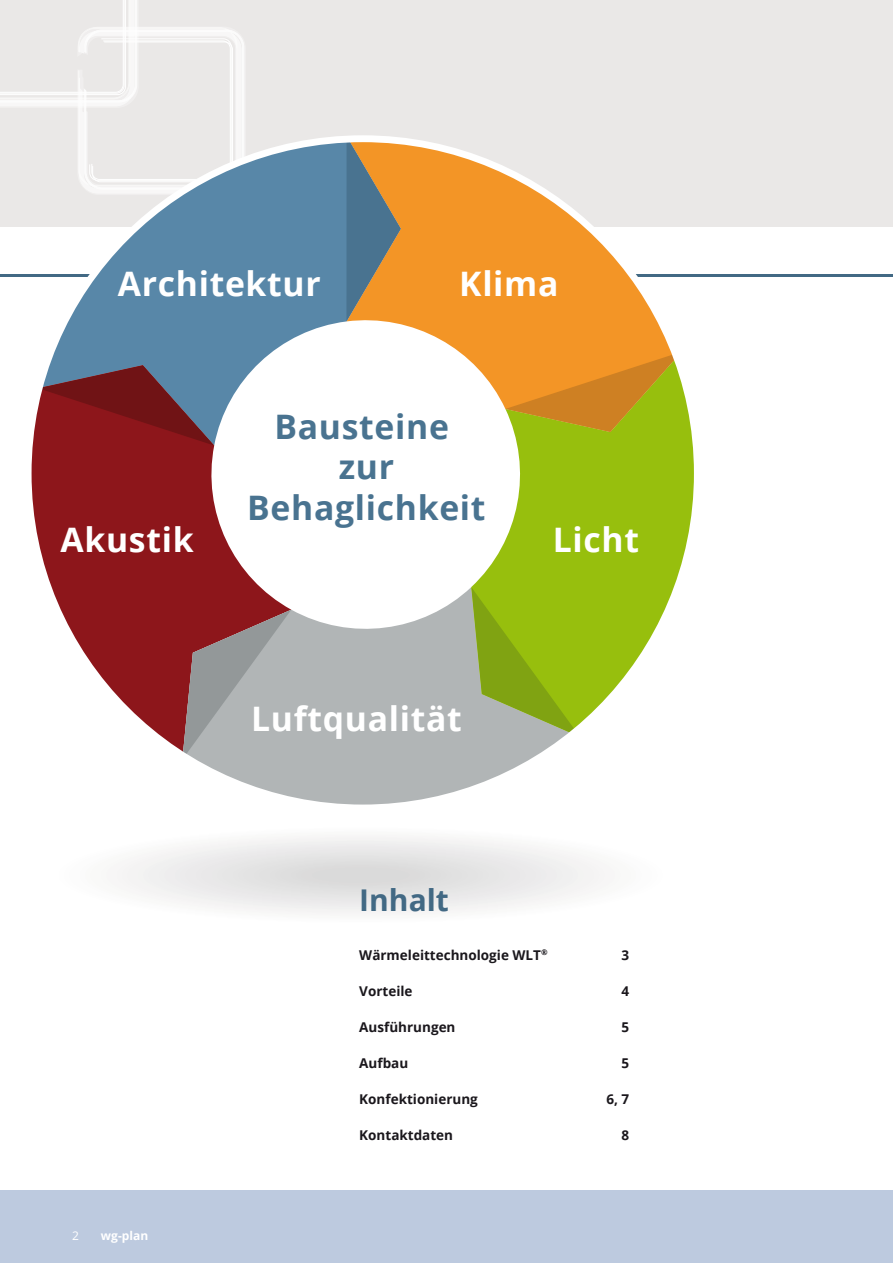
<style>
.page{position:relative;width:893px;height:1263px;background:#fff}
.page>*{position:absolute;margin:0;border:0;box-sizing:border-box;transform-origin:0 0}
.t1{font:700 33.75px "Open Sans";letter-spacing:.02em;color:#fff}
.t2{font:700 33.75px/40.5px "Open Sans";letter-spacing:.02em;color:#497390;text-align:center}
.t3{font:700 30px "Open Sans";color:#426984}
.t4{font:700 13.5px "Open Sans";color:#1a171c}
.t5{font:700 12px "Open Sans";color:#fff}
.t6{font:12px "Open Sans";color:#fff}
</style>
<div class="page">
<div style="left:0;top:1191px;width:893px;height:72px;background:#bdcadf"></div>
<div style="left:0;top:0;width:893px;height:238px;background:#eae8e7"></div>
<div style="left:0;top:227px;width:893px;height:47px;background:#fff"></div>
<svg style="left:0;top:0;width:245px;height:139px"></svg>
<div style="left:80px;top:831px;width:561px;height:88px;background:#fbfbfb;border-radius:50%"></div>
<div style="left:101px;top:834px;width:519px;height:82px;background:#f8f8f7;border-radius:50%"></div>
<div style="left:122px;top:837px;width:477px;height:76px;background:#f5f4f4;border-radius:50%"></div>
<div style="left:143px;top:841px;width:435px;height:68px;background:#f1f1f1;border-radius:50%"></div>
<div style="left:165px;top:844px;width:392px;height:62px;background:#eeedee;border-radius:50%"></div>
<div style="left:196px;top:849px;width:329px;height:52px;background:#eae9ea;border-radius:50%"></div>
<div style="left:223px;top:853px;width:276px;height:44px;background:#e6e6e6;border-radius:50%"></div>
<div style="left:254px;top:858px;width:213px;height:34px;background:#e2e2e2;border-radius:50%"></div>
<div style="left:281px;top:862px;width:160px;height:26px;background:#dedede;border-radius:50%"></div>
<div style="left:312px;top:867px;width:97px;height:16px;background:#dadada;border-radius:50%"></div>
<svg style="left:38px;top:139px;width:308px;height:226px;fill:#5887a8"></svg>
<svg style="left:346px;top:143px;width:336px;height:219px;fill:#f39526"></svg>
<svg style="left:346px;top:143px;width:55px;height:178px;background:#9a835e"></svg>
<svg style="left:33px;top:365px;width:227px;height:386px;fill:#8d161b"></svg>
<svg style="left:38px;top:365px;width:176px;height:80px;background:#763743"></svg>
<svg style="left:182px;top:587px;width:381px;height:216px;fill:#b1b5b6"></svg>
<svg style="left:182px;top:610px;width:109px;height:149px;background:#a18d8f"></svg>
<svg style="left:471px;top:352px;width:222px;height:372px;fill:#97bf0d"></svg>
<svg style="left:471px;top:587px;width:109px;height:150px;background:#95b530"></svg>
<svg style="left:505px;top:352px;width:177px;height:80px;background:#cd9b22"></svg>
<h1 class="t1" style="left:118px;top:260px;width:204px">Architektur</h1>
<h1 class="t1" style="left:459px;top:260px;width:101px">Klima</h1>
<h1 class="t2" style="left:247px;top:405px;width:240px">Bausteine<br>zur<br>Behaglichkeit</h1>
<h1 class="t1" style="left:61px;top:516px;width:135px">Akustik</h1>
<h1 class="t1" style="left:553px;top:516px;width:88px">Licht</h1>
<h1 class="t1" style="left:251px;top:695px;width:212px">Luftqualität</h1>
<p class="t6" style="left:72px;top:1227px;width:8px">2</p>
<p class="t5" style="left:101px;top:1227px;width:49px">wg-plan</p>
<h2 class="t3" style="left:359px;top:879px;width:91px">Inhalt</h2>
<p class="t4" style="left:359px;top:945px;width:190px">Wärmeleittechnologie WLT<sup>®</sup></p>
<p class="t4" style="left:622px;top:945px;width:9px">3</p>
<p class="t4" style="left:359px;top:981px;width:55px">Vorteile</p>
<p class="t4" style="left:622px;top:981px;width:9px">4</p>
<p class="t4" style="left:359px;top:1017px;width:98px">Ausführungen</p>
<p class="t4" style="left:622px;top:1017px;width:9px">5</p>
<p class="t4" style="left:359px;top:1053px;width:50px">Aufbau</p>
<p class="t4" style="left:622px;top:1053px;width:9px">5</p>
<p class="t4" style="left:359px;top:1089px;width:120px">Konfektionierung</p>
<p class="t4" style="left:606px;top:1089px;width:24px">6, 7</p>
<p class="t4" style="left:359px;top:1125px;width:95px">Kontaktdaten</p>
<p class="t4" style="left:622px;top:1125px;width:9px">8</p>
</div>
